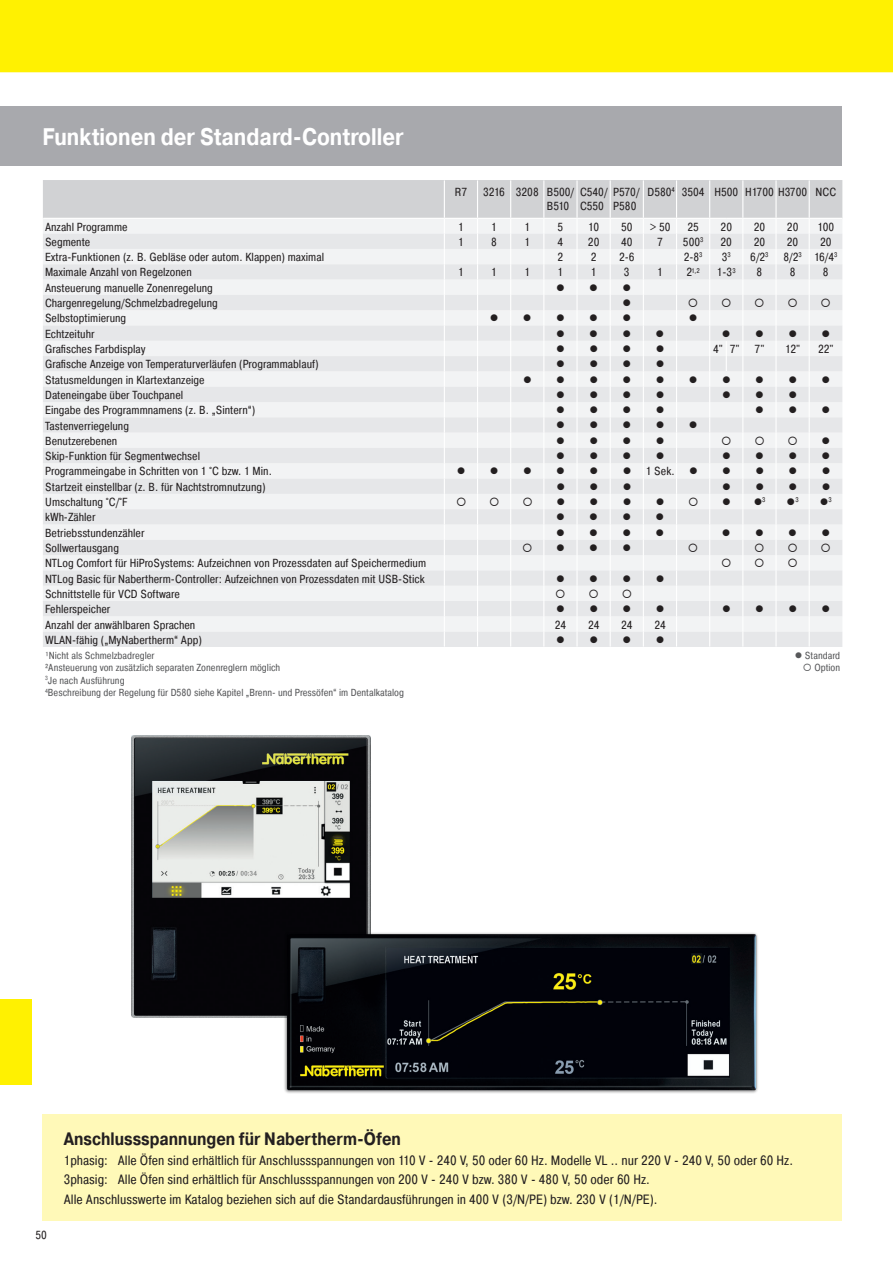
<style>
.page{position:relative;width:893px;height:1263px;background:#fff}
.page>*{position:absolute;margin:0;border:0;box-sizing:border-box;transform-origin:0 0}
.t1{font:700 24px "Pragmatica";color:#fff;scale:.85 1}
.t2{font:700 18px "Pragmatica";color:#231f20;scale:.85 1}
.t3{font:13.5px/19.5px "Pragmatica Cond";color:#231f20}
.t4{font:11.7px/14.1px "Pragmatica Cond";color:#231f20}
.t5{font:11.7px "Wingdings";color:#231f20}
.t6{font:10.2px/12.3px "Pragmatica Cond";color:#57585a}
.t7{font:6.75px "Pragmatica Cond";color:#231f20}
.s1{font-size:11.7px}
</style>
<div class="page">
<div style="left:0;top:999px;width:32px;height:85px;background:#fff101"></div>
<div style="left:43px;top:1114px;width:799px;height:106px;background:#fff9b8"></div>
<div style="left:0;top:106px;width:842px;height:60px;background:#a8a9ad"></div>
<img style="left:132px;top:736px;width:238px;height:282px">
<img style="left:279px;top:926px;width:479px;height:167px">
<div style="left:0;top:0;width:893px;height:72px;background:#fff101"></div>
<svg style="left:43px;top:180px;width:799px;height:467px"></svg>
<h1 class="t1" style="left:43px;top:122px;width:426px">Funktionen der Standard-Controller</h1>
<p class="t4" style="left:455px;top:184px;width:14px">R7</p>
<p class="t4" style="left:547px;top:184px;width:29px;text-indent:-64px">3216 3208 B500/<br>B510</p>
<p class="t4" style="left:580px;top:184px;width:29px">C540/<br>C550</p>
<p class="t4" style="left:613px;top:184px;width:28px">P570/<br>P580</p>
<p class="t4" style="left:647px;top:184px;width:190px">D580<sup>4</sup> 3504 H500 H1700 H3700 NCC</p>
<p class="t4" style="left:45px;top:219px;width:84px">Anzahl Programme</p>
<p class="t4" style="left:458px;top:219px;width:7px">1</p>
<p class="t4" style="left:491px;top:219px;width:7px">1</p>
<p class="t4" style="left:524px;top:219px;width:7px">1</p>
<p class="t4" style="left:558px;top:219px;width:7px">5</p>
<p class="t4" style="left:588px;top:219px;width:12px">10</p>
<p class="t4" style="left:621px;top:219px;width:13px">50</p>
<p class="t4" style="left:649px;top:219px;width:23px">&gt; 50</p>
<p class="t4" style="left:687px;top:219px;width:13px">25</p>
<p class="t4" style="left:721px;top:219px;width:13px">20</p>
<p class="t4" style="left:754px;top:219px;width:13px">20</p>
<p class="t4" style="left:787px;top:219px;width:13px">20</p>
<p class="t4" style="left:818px;top:219px;width:18px">100</p>
<p class="t4" style="left:45px;top:235px;width:47px">Segmente</p>
<p class="t4" style="left:458px;top:235px;width:7px">1</p>
<p class="t4" style="left:491px;top:235px;width:7px">8</p>
<p class="t4" style="left:524px;top:235px;width:7px">1</p>
<p class="t4" style="left:558px;top:235px;width:7px">4</p>
<p class="t4" style="left:588px;top:235px;width:13px">20</p>
<p class="t4" style="left:621px;top:235px;width:13px">40</p>
<p class="t4" style="left:657px;top:235px;width:7px">7</p>
<p class="t4" style="left:683px;top:235px;width:22px">500<sup>3</sup></p>
<p class="t4" style="left:721px;top:235px;width:13px">20</p>
<p class="t4" style="left:754px;top:235px;width:13px">20</p>
<p class="t4" style="left:787px;top:235px;width:13px">20</p>
<p class="t4" style="left:820px;top:235px;width:13px">20</p>
<p class="t4" style="left:45px;top:250px;width:281px">Extra-Funktionen (z. B. Gebläse oder autom. Klappen) maximal</p>
<p class="t4" style="left:558px;top:250px;width:7px">2</p>
<p class="t4" style="left:591px;top:250px;width:7px">2</p>
<p class="t4" style="left:619px;top:250px;width:17px">2-6</p>
<p class="t4" style="left:684px;top:250px;width:20px">2-8<sup>3</sup></p>
<p class="t4" style="left:722px;top:250px;width:11px">3<sup>3</sup></p>
<p class="t4" style="left:750px;top:250px;width:20px">6/2<sup>3</sup></p>
<p class="t4" style="left:783px;top:250px;width:56px">8/2<sup>3</sup> 16/4<sup>3</sup></p>
<p class="t4" style="left:45px;top:265px;width:148px">Maximale Anzahl von Regelzonen</p>
<p class="t4" style="left:458px;top:265px;width:7px">1</p>
<p class="t4" style="left:491px;top:265px;width:7px">1</p>
<p class="t4" style="left:524px;top:265px;width:7px">1</p>
<p class="t4" style="left:558px;top:265px;width:7px">1</p>
<p class="t4" style="left:591px;top:265px;width:7px">1</p>
<p class="t4" style="left:624px;top:265px;width:7px">3</p>
<p class="t4" style="left:657px;top:265px;width:7px">1</p>
<p class="t7" style="left:686px;top:266px;width:15px"><span class="s1">2</span>1,2</p>
<p class="t4" style="left:717px;top:265px;width:20px">1-3<sup>3</sup></p>
<p class="t4" style="left:757px;top:265px;width:7px">8</p>
<p class="t4" style="left:790px;top:265px;width:7px">8</p>
<p class="t4" style="left:823px;top:265px;width:7px">8</p>
<p class="t4" style="left:45px;top:281px;width:169px">Ansteuerung manuelle Zonenregelung</p>
<p class="t5" style="left:622px;top:281px;width:10px">●</p>
<p class="t4" style="left:45px;top:296px;width:174px">Chargenregelung/Schmelzbadregelung</p>
<p class="t5" style="left:622px;top:296px;width:10px">●</p>
<p class="t4" style="left:45px;top:311px;width:83px">Selbstoptimierung</p>
<p class="t5" style="left:622px;top:312px;width:10px">●</p>
<p class="t5" style="left:689px;top:312px;width:10px">●</p>
<p class="t4" style="left:45px;top:327px;width:51px">Echtzeituhr</p>
<p class="t4" style="left:45px;top:342px;width:102px">Grafisches Farbdisplay</p>
<p class="t4" style="left:713px;top:342px;width:28px">4" 7"</p>
<p class="t4" style="left:755px;top:342px;width:11px">7"</p>
<p class="t4" style="left:785px;top:342px;width:16px">12"</p>
<p class="t4" style="left:818px;top:342px;width:17px">22"</p>
<p class="t4" style="left:45px;top:357px;width:275px">Grafische Anzeige von Temperaturverläufen (Programmablauf)</p>
<p class="t4" style="left:45px;top:372px;width:161px">Statusmeldungen in Klartextanzeige</p>
<p class="t4" style="left:45px;top:388px;width:140px">Dateneingabe über Touchpanel</p>
<p class="t5" style="left:788px;top:388px;width:10px">●</p>
<p class="t4" style="left:45px;top:403px;width:212px">Eingabe des Programmnamens (z. B. „Sintern“)</p>
<p class="t5" style="left:822px;top:404px;width:10px">●</p>
<p class="t4" style="left:45px;top:418px;width:85px">Tastenverriegelung</p>
<p class="t5" style="left:689px;top:419px;width:10px">●</p>
<p class="t4" style="left:45px;top:434px;width:74px">Benutzerebenen</p>
<p class="t4" style="left:45px;top:449px;width:156px">Skip-Funktion für Segmentwechsel</p>
<p class="t4" style="left:45px;top:464px;width:228px">Programmeingabe in Schritten von 1 °C bzw. 1 Min.</p>
<p class="t4" style="left:589px;top:464px;width:110px">● ● 1 Sek. ●</p>
<p class="t4" style="left:45px;top:480px;width:222px">Startzeit einstellbar (z. B. für Nachtstromnutzung)</p>
<p class="t5" style="left:623px;top:480px;width:10px">●</p>
<p class="t4" style="left:45px;top:495px;width:84px">Umschaltung °C/°F</p>
<p class="t7" style="left:722px;top:496px;width:45px">● ●3</p>
<p class="t7" style="left:787px;top:496px;width:14px">●3</p>
<p class="t7" style="left:820px;top:496px;width:14px">●3</p>
<p class="t4" style="left:45px;top:510px;width:52px">kWh-Zähler</p>
<p class="t4" style="left:45px;top:526px;width:101px">Betriebsstundenzähler</p>
<p class="t4" style="left:45px;top:541px;width:75px">Sollwertausgang</p>
<p class="t4" style="left:45px;top:556px;width:383px">NTLog Comfort für HiProSystems: Aufzeichnen von Prozessdaten auf Speichermedium</p>
<p class="t4" style="left:45px;top:571px;width:381px">NTLog Basic für Nabertherm-Controller: Aufzeichnen von Prozessdaten mit USB-Stick</p>
<p class="t4" style="left:45px;top:587px;width:136px">Schnittstelle für VCD Software</p>
<p class="t4" style="left:45px;top:602px;width:67px">Fehlerspeicher</p>
<p class="t4" style="left:45px;top:617px;width:152px">Anzahl der anwählbaren Sprachen</p>
<p class="t4" style="left:555px;top:617px;width:13px">24</p>
<p class="t4" style="left:588px;top:617px;width:13px">24</p>
<p class="t4" style="left:621px;top:617px;width:13px">24</p>
<p class="t4" style="left:654px;top:617px;width:13px">24</p>
<p class="t4" style="left:45px;top:633px;width:158px">WLAN-fähig („MyNabertherm“ App)</p>
<p class="t6" style="left:45px;top:649px;width:111px">¹Nicht als Schmelzbadregler</p>
<p class="t6" style="left:795px;top:649px;width:47px">● Standard</p>
<p class="t6" style="left:45px;top:662px;width:237px">²Ansteuerung von zusätzlich separaten Zonenreglern möglich</p>
<p class="t6" style="left:803px;top:662px;width:39px">○ Option</p>
<p class="t6" style="left:45px;top:674px;width:360px"><sup>3</sup>Je nach Ausführung<br><sup>4</sup>Beschreibung der Regelung für D580 siehe Kapitel „Brenn- und Pressöfen“ im Dentalkatalog</p>
<p class="t4" style="left:35px;top:1228px;width:13px">50</p>
<h2 class="t2" style="left:64px;top:1127px;width:398px">Anschlussspannungen für Nabertherm-Öfen</h2>
<p class="t3" style="left:64px;top:1150px;width:731px">1phasig: Alle Öfen sind erhältlich für Anschlussspannungen von 110 V - 240 V, 50 oder 60 Hz. Modelle VL .. nur 220 V - 240 V, 50 oder 60 Hz.<br>3phasig: Alle Öfen sind erhältlich für Anschlussspannungen von 200 V - 240 V bzw. 380 V - 480 V, 50 oder 60 Hz.<br>Alle Anschlusswerte im Katalog beziehen sich auf die Standardausführungen in 400 V (3/N/PE) bzw. 230 V (1/N/PE).</p>
</div>
